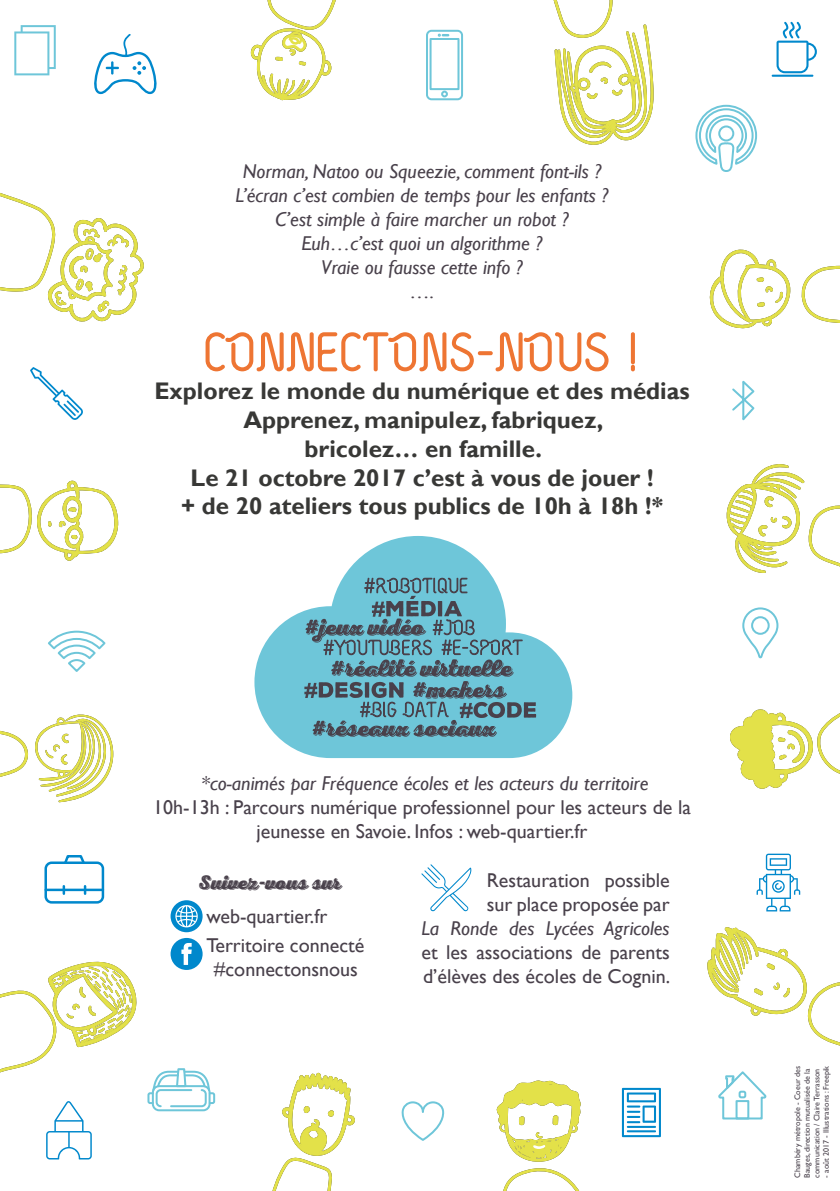
<style>
.page{position:relative;width:840px;height:1191px;background:#fff}
.page>*{position:absolute;margin:0;border:0;box-sizing:border-box;transform-origin:0 0}
.t1{font:700 24px/28.8px "Gill Sans";color:#383836;text-align:center}
.t2{font:italic 20px/24px "Gill Sans";color:#49414b;text-align:center}
.t3{font:20px/24px "Gill Sans";color:#49414b}
.t4{font:20px "Nexa Rust Script H Shadow 01";color:#49414b}
.t5{font:8px/9.6px "Gill Sans";color:#49414b}
</style>
<div class="page">
<svg style="left:272px;top:1072px;width:83px;height:119px"></svg>
<svg style="left:0;top:961px;width:137px;height:112px"></svg>
<svg style="left:0;top:480px;width:118px;height:80px"></svg>
<svg style="left:0;top:193px;width:144px;height:129px"></svg>
<svg style="left:553px;top:0;width:101px;height:145px"></svg>
<svg style="left:726px;top:464px;width:113px;height:109px"></svg>
<svg style="left:730px;top:709px;width:109px;height:80px"></svg>
<svg style="left:707px;top:927px;width:132px;height:119px"></svg>
<svg style="left:250px;top:0;width:86px;height:101px"></svg>
<svg style="left:0;top:714px;width:113px;height:88px"></svg>
<svg style="left:709px;top:249px;width:81px;height:80px"></svg>
<svg style="left:801px;top:265px;width:38px;height:58px"></svg>
<svg style="left:496px;top:1080px;width:85px;height:111px"></svg>
<svg style="left:401px;top:1101px;width:44px;height:40px"></svg>
<svg style="left:732px;top:380px;width:23px;height:41px"></svg>
<svg style="left:48px;top:630px;width:58px;height:42px"></svg>
<svg style="left:695px;top:104px;width:62px;height:68px"></svg>
<svg style="left:718px;top:1071px;width:48px;height:49px"></svg>
<div style="left:735px;top:1100px;width:13px;height:19px;border:2px solid #6ec6d9"></div>
<div style="left:738px;top:1090px;width:7px;height:8px;border:2px solid #6ec6d9;border-radius:2px"></div>
<svg style="left:14px;top:25px;width:42px;height:50px"></svg>
<svg style="left:742px;top:607px;width:37px;height:52px"></svg>
<svg style="left:426px;top:29px;width:37px;height:72px"></svg>
<svg style="left:756px;top:853px;width:43px;height:58px"></svg>
<svg style="left:46px;top:1101px;width:46px;height:58px"></svg>
<svg style="left:94px;top:34px;width:63px;height:60px"></svg>
<svg style="left:621px;top:1087px;width:39px;height:50px"></svg>
<hr style="left:626px;top:1125px;width:29px;height:3px;background:#08c">
<hr style="left:626px;top:1130px;width:29px;height:2px;background:#08c">
<svg style="left:30px;top:367px;width:53px;height:53px"></svg>
<div style="left:44px;top:861px;width:60px;height:42px;border:2px solid #08c;border-radius:6px"></div>
<hr style="left:46px;top:888px;width:57px;height:3px;background:#08c">
<svg style="left:62px;top:855px;width:25px;height:9px"></svg>
<svg style="left:771px;top:22px;width:45px;height:55px"></svg>
<div style="left:152px;top:1085px;width:58px;height:26px;border:2px solid #6ec6d9;border-radius:6px"></div>
<svg style="left:147px;top:1068px;width:69px;height:40px"></svg>
<svg style="left:205px;top:332px;width:269px;height:40px"></svg>
<div style="left:477px;top:351px;width:15px;height:4px;border:2px solid #ee7533"></div>
<svg style="left:495px;top:332px;width:114px;height:40px"></svg>
<svg style="left:630px;top:365px;width:4px;height:6px"></svg>
<div style="left:630px;top:332px;width:4px;height:32px;border:2px solid #ee7533"></div>
<svg style="left:254px;top:536px;width:318px;height:222px;fill:#6fc6d9"></svg>
<svg style="left:304px;top:574px;width:232px;height:163px;background:#70a7b6"></svg>
<div style="left:170px;top:900px;width:32px;height:32px;background:#08c;border-radius:50%"></div>
<svg style="left:175px;top:905px;width:23px;height:22px"></svg>
<div style="left:170px;top:938px;width:32px;height:32px;background:#08c;border-radius:50%"></div>
<svg style="left:181px;top:943px;width:11px;height:22px"></svg>
<svg style="left:421px;top:864px;width:50px;height:47px"></svg>
<p class="t2" style="left:235px;top:159px;width:374px">Norman, Natoo ou Squeezie, comment font-ils ?<br>L’écran c’est combien de temps pour les enfants ?<br>C’est simple à faire marcher un robot ?<br>Euh…c’est quoi un algorithme ?<br>Vraie ou fausse cette info ?<br>….</p>
<p class="t1" style="left:154px;top:376px;width:536px">Explorez le monde du numérique et des médias Apprenez, manipulez, fabriquez,<br>bricolez… en famille.<br>Le 21 octobre 2017 c’est à vous de jouer !<br>+ de 20 ateliers tous publics de 10h à 18h !*</p>
<p class="t2" style="left:201px;top:771px;width:448px">*co-animés par Fréquence écoles et les acteurs du territoire</p>
<p class="t3" style="left:153px;top:795px;width:539px;text-align:center">10h-13h : Parcours numérique professionnel pour les acteurs de la jeunesse en Savoie. Infos : web-quartier.fr</p>
<p class="t4" style="left:197px;top:870px;width:145px">Suivez-vous sur</p>
<p class="t3" style="left:206px;top:902px;width:159px;line-height:28.6px">web-quartier.fr<br>Territoire connecté</p>
<p class="t3" style="left:214px;top:957px;width:145px">#connectonsnous</p>
<p class="t3" style="left:486px;top:868px;width:184px">Restauration possible sur place proposée par</p>
<p class="t2" style="left:421px;top:916px;width:250px">La Ronde des Lycées Agricoles</p>
<p class="t3" style="left:421px;top:940px;width:250px">et les associations de parents d’élèves des écoles de Cognin.</p>
<p class="t5" style="left:792px;top:1177px;width:113px;rotate:-90deg">Chambéry métropole - Coeur des<br>Bauges, direction mutualisée de la communication / Claire Terrasson</p>
<p class="t5" style="left:820px;top:1177px;width:113px;rotate:-90deg">- août 2017 - Illustrations : Freepik</p>
</div>
